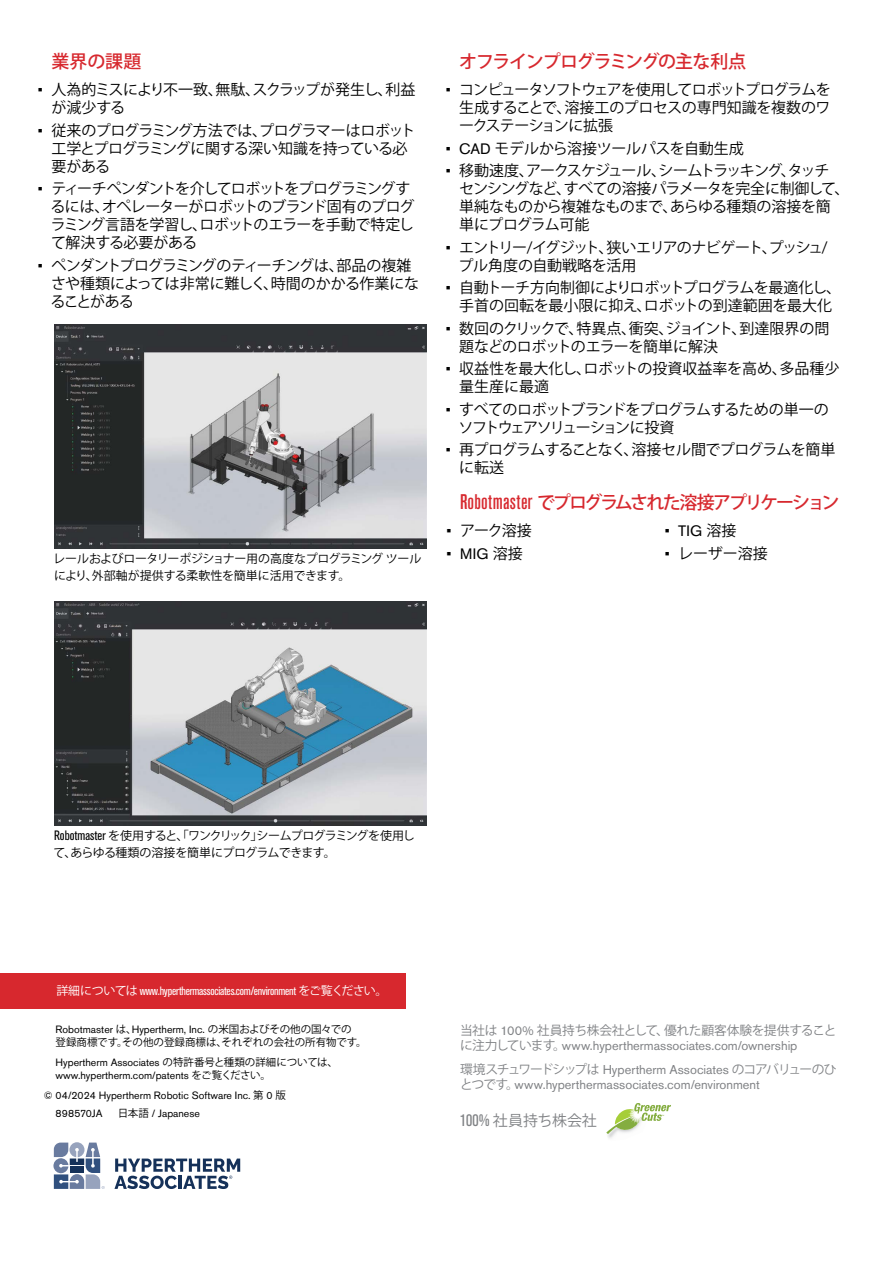
<style>
.page{position:relative;width:893px;height:1263px;background:#fff}
.page>*{position:absolute;margin:0;border:0;box-sizing:border-box;transform-origin:0 0}
.t1{font:500 18px "Koz Go Pro";letter-spacing:-.115em;color:#d7282e}
.t2{font:500 18px "Koz Go Pro";letter-spacing:-.065em;color:#d7282e}
.t3{font:500 18px "Koz Go Pro";letter-spacing:-.085em;color:#d7282e}
.t4{font:15px/18px "Koz Go Pro";letter-spacing:-.03em;color:#000}
.t5{font:15px/18px "Koz Go Pro";letter-spacing:-.05em;color:#000}
.t6{font:15px/18px "Koz Go Pro";letter-spacing:-.06em;color:#000}
.t7{font:15px/18px "Koz Go Pro";color:#000}
.t8{font:15px/18px "Koz Go Pro";letter-spacing:-.01em;color:#000}
.t9{font:15px "Akzidenz Grotesk Pro";letter-spacing:.02em;color:#000}
.t10{font:15px "Koz Go Pro";letter-spacing:-.01em;color:#808285}
.t11{font:12.75px "Akzidenz Grotesk Pro";color:#808285}
.t12{font:12.75px "Koz Go Pro";letter-spacing:-.085em;color:#808285}
.t13{font:12.75px "Koz Go Pro";letter-spacing:-.03em;color:#808285}
.t14{font:12px/16.5px "Koz Go Pro";letter-spacing:-.05em;color:#000}
.t15{font:12px/16.5px "Koz Go Pro";letter-spacing:-.03em;color:#000}
.t16{font:condensed 12px "Akzidenz Grotesk Pro";letter-spacing:-.02em;color:#fff}
.t17{font:10.5px/12.8px "Akzidenz Grotesk Pro";color:#000}
.t18{font:10.5px "Koz Go Pro";color:#000}
.t19{font:3px "Akzidenz Grotesk Pro";color:#78a22f}
.s1{font-family:"Akzidenz Grotesk Pro"}
.s2{font-family:"Akzidenz Grotesk Pro";font-stretch:condensed;font-size:21px}
.s3{font-family:"Koz Go Pro"}
.s4{font-family:"Akzidenz Grotesk Pro";font-stretch:condensed;font-size:13.5px}
.s5{font-family:"Koz Go Pro";font-stretch:normal}
.s6{font-family:"Akzidenz Grotesk Pro";font-stretch:condensed;font-size:16.5px}
</style>
<div class="page">
<div style="left:0;top:973px;width:406px;height:35px;background:#d7282e"></div>
<img style="left:54px;top:324px;width:372px;height:224px">
<img style="left:54px;top:601px;width:372px;height:224px">
<svg style="left:114px;top:1158px;width:126px;height:31px"></svg>
<svg style="left:53px;top:1142px;width:52px;height:47px"></svg>
<img style="left:607px;top:1134px;width:8px;height:4px">
<svg style="left:606px;top:1103px;width:65px;height:31px"></svg>
<p class="t3" style="left:51px;top:50px;width:92px">業界の課題</p>
<p class="t8" style="left:51px;top:81px;width:365px;text-indent:-14px"><span class="s1">•</span> 人為的ミスにより不一致、無駄、スクラップが発生し、利益が減少する</p>
<p class="t4" style="left:51px;top:122px;width:365px;text-indent:-14px"><span class="s1">•</span> 従来のプログラミング方法では、プログラマーはロボット工学とプログラミングに関する深い知識を持っている必要がある</p>
<p class="t5" style="left:51px;top:180px;width:365px;text-indent:-13px"><span class="s1">•</span> ティーチペンダントを介してロボットをプログラミングするには、オペレーターがロボットのブランド固有のプログラミング言語を学習し、ロボットのエラーを手動で特定して解決する必要がある</p>
<p class="t4" style="left:51px;top:257px;width:370px;text-indent:-13px"><span class="s1">•</span> ペンダントプログラミングのティーチングは、部品の複雑さや種類によっては非常に難しく、時間のかかる作業になることがある</p>
<p class="t15" style="left:53px;top:551px;width:370px">レールおよびロータリーポジショナー用の高度なプログラミング ツールにより、外部軸が提供する柔軟性を簡単に活用できます。</p>
<p class="t2" style="left:459px;top:50px;width:289px">オフラインプログラミングの主な利点</p>
<p class="t4" style="left:459px;top:81px;width:373px;text-align:justify;text-indent:-13px"><span class="s1">•</span> コンピュータソフトウェアを使用してロボットプログラムを生成することで、溶接工のプロセスの専門知識を複数のワークステーションに拡張</p>
<p class="t4" style="left:446px;top:140px;width:300px"><span class="s1">• CAD</span> モデルから溶接ツールパスを自動生成</p>
<p class="t5" style="left:459px;top:162px;width:392px;text-indent:-13px"><span class="s1">•</span> 移動速度、アークスケジュール、シームトラッキング、タッチ<br>センシングなど、すべての溶接パラメータを完全に制御して、単純なものから複雑なものまで、あらゆる種類の溶接を簡単にプログラム可能</p>
<p class="t4" style="left:458px;top:239px;width:371px;text-indent:-13px"><span class="s1">•</span> エントリー/イグジット、狭いエリアのナビゲート、プッシュ/プル角度の自動戦略を活用</p>
<p class="t4" style="left:446px;top:279px;width:397px;text-align:center"><span class="s1">•</span> 自動トーチ方向制御によりロボットプログラムを最適化し、手首の回転を最小限に抑え、ロボットの到達範囲を最大化</p>
<p class="t4" style="left:459px;top:320px;width:372px;text-indent:-14px"><span class="s1">•</span> 数回のクリックで、特異点、衝突、ジョイント、到達限界の問題などのロボットのエラーを簡単に解決</p>
<p class="t7" style="left:459px;top:360px;width:382px;text-indent:-14px"><span class="s1">•</span> 収益性を最大化し、ロボットの投資収益率を高め、多品種少量生産に最適</p>
<p class="t6" style="left:458px;top:401px;width:372px;text-indent:-13px"><span class="s1">•</span> すべてのロボットブランドをプログラムするための単一のソフトウェアソリューションに投資</p>
<p class="t4" style="left:459px;top:441px;width:378px;text-indent:-14px"><span class="s1">•</span> 再プログラムすることなく、溶接セル間でプログラムを簡単に転送</p>
<p class="t1" style="left:460px;top:491px;width:381px"><span class="s2">Robotmaster</span> でプログラムされた溶接アプリケーション</p>
<p class="t4" style="left:446px;top:522px;width:87px"><span class="s1">•</span> アーク溶接</p>
<p class="t9" style="left:446px;top:544px;width:78px">• MIG <span class="s3">溶接</span></p>
<p class="t9" style="left:665px;top:521px;width:73px">• TIG <span class="s3">溶接</span></p>
<p class="t4" style="left:665px;top:545px;width:104px"><span class="s1">•</span> レーザー溶接</p>
<p class="t14" style="left:54px;top:828px;width:363px"><span class="s4">Robotmaster</span> を使用すると、「ワンクリック」シームプログラミングを使用して、あらゆる種類の溶接を簡単にプログラムできます。</p>
<p class="t16" style="left:57px;top:983px;width:332px"><span class="s5">詳細については</span> www.hyperthermassociates.com/environment <span class="s5">をご覧ください。</span></p>
<p class="t17" style="left:56px;top:1023px;width:298px">Robotmaster <span class="s3">は、</span>Hypertherm, Inc. <span class="s3">の米国およびその他の国々での</span></p>
<p class="t18" style="left:56px;top:1035px;width:313px">登録商標です。その他の登録商標は、それぞれの会社の所有物です。</p>
<p class="t17" style="left:56px;top:1056px;width:284px">Hypertherm Associates <span class="s3">の特許番号と種類の詳細については、</span>www.hypertherm.com/patents <span class="s3">をご覧ください。</span></p>
<p class="t17" style="left:56px;top:1087px;width:232px;line-height:17.4px;text-indent:-12px">© 04/2024 Hypertherm Robotic Software Inc<span class="s3">. 第</span> 0 <span class="s3">版<br></span>898570JA</p>
<p class="t17" style="left:118px;top:1106px;width:84px"><span class="s3">日本語</span> / Japanese</p>
<p class="t13" style="left:460px;top:1022px;width:378px">当社は <span class="s1">100%</span> 社員持ち株会社として、優れた顧客体験を提供すること</p>
<p class="t11" style="left:460px;top:1037px;width:339px"><span class="s3">に注力しています。</span>www.hyperthermassociates.com/ownership</p>
<p class="t12" style="left:460px;top:1061px;width:378px">環境スチュワードシップは <span class="s1">Hypertherm Associates</span> のコアバリューのひ</p>
<p class="t11" style="left:460px;top:1076px;width:301px"><span class="s3">とつです。</span>www.hyperthermassociates.com/environment</p>
<p class="t10" style="left:460px;top:1111px;width:138px"><span class="s6">100%</span> 社員持ち株会社</p>
<p class="t19" style="left:662px;top:1114px;width:4px">™</p>
</div>
